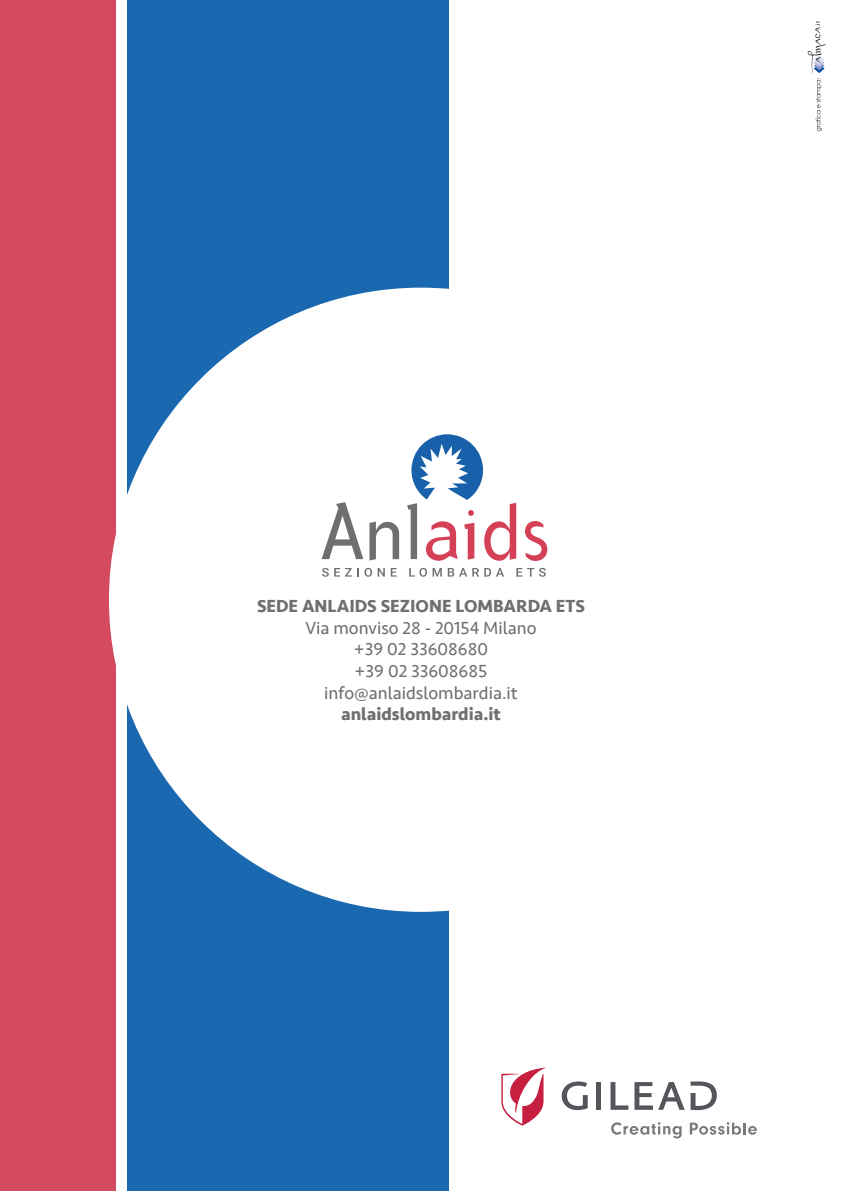
<style>
.page{position:relative;width:842px;height:1191px;background:#fff}
.page>*{position:absolute;margin:0;border:0;box-sizing:border-box;transform-origin:0 0}
.t1{font:18px/21.6px "Seravek";color:#6f6f6e;text-align:center}
.t2{font:700 18px "Seravek";color:#6f6f6e}
.t3{font:6.2px "Myriad Pro";color:#231f20}
</style>
<div class="page">
<div style="left:128px;top:0;width:321px;height:1191px;background:#1968b0"></div>
<div style="left:0;top:0;width:116px;height:1191px;background:#d44a5f"></div>
<div style="left:109px;top:288px;width:624px;height:624px;background:#fff;border-radius:50%"></div>
<div style="left:407px;top:429px;width:81px;height:81px;border:5px solid #fff;border-radius:50%"></div>
<svg style="left:322px;top:502px;width:41px;height:57px"></svg>
<svg style="left:369px;top:521px;width:30px;height:39px"></svg>
<svg style="left:407px;top:434px;width:109px;height:127px"></svg>
<svg style="left:525px;top:521px;width:22px;height:40px"></svg>
<svg style="left:322px;top:568px;width:37px;height:9px"></svg>
<svg style="left:365px;top:568px;width:7px;height:9px"></svg>
<svg style="left:378px;top:568px;width:7px;height:8px"></svg>
<svg style="left:391px;top:568px;width:6px;height:8px"></svg>
<svg style="left:409px;top:568px;width:18px;height:9px"></svg>
<svg style="left:433px;top:568px;width:9px;height:8px"></svg>
<svg style="left:448px;top:568px;width:56px;height:8px"></svg>
<svg style="left:516px;top:568px;width:30px;height:9px"></svg>
<svg style="left:561px;top:1081px;width:27px;height:29px"></svg>
<div style="left:596px;top:1082px;width:5px;height:27px;background:#54565b"></div>
<svg style="left:610px;top:1082px;width:18px;height:27px"></svg>
<svg style="left:634px;top:1081px;width:83px;height:29px"></svg>
<svg style="left:501px;top:1067px;width:45px;height:58px"></svg>
<svg style="left:611px;top:1122px;width:71px;height:16px"></svg>
<svg style="left:690px;top:1122px;width:67px;height:13px"></svg>
<svg style="left:807px;top:27px;width:19px;height:104px"></svg>
<p class="t2" style="left:257px;top:592px;width:329px">SEDE ANLAIDS SEZIONE LOMBARDA ETS</p>
<p class="t1" style="left:305px;top:617px;width:233px">Via monviso 28 - 20154 Milano +39 02 33608680<br>+39 02 33608685 info@anlaidslombardia.it</p>
<p class="t2" style="left:341px;top:700px;width:161px">anlaidslombardia.it</p>
<p class="t3" style="left:814px;top:26px;width:7px;rotate:-90deg">.it</p>
</div>
